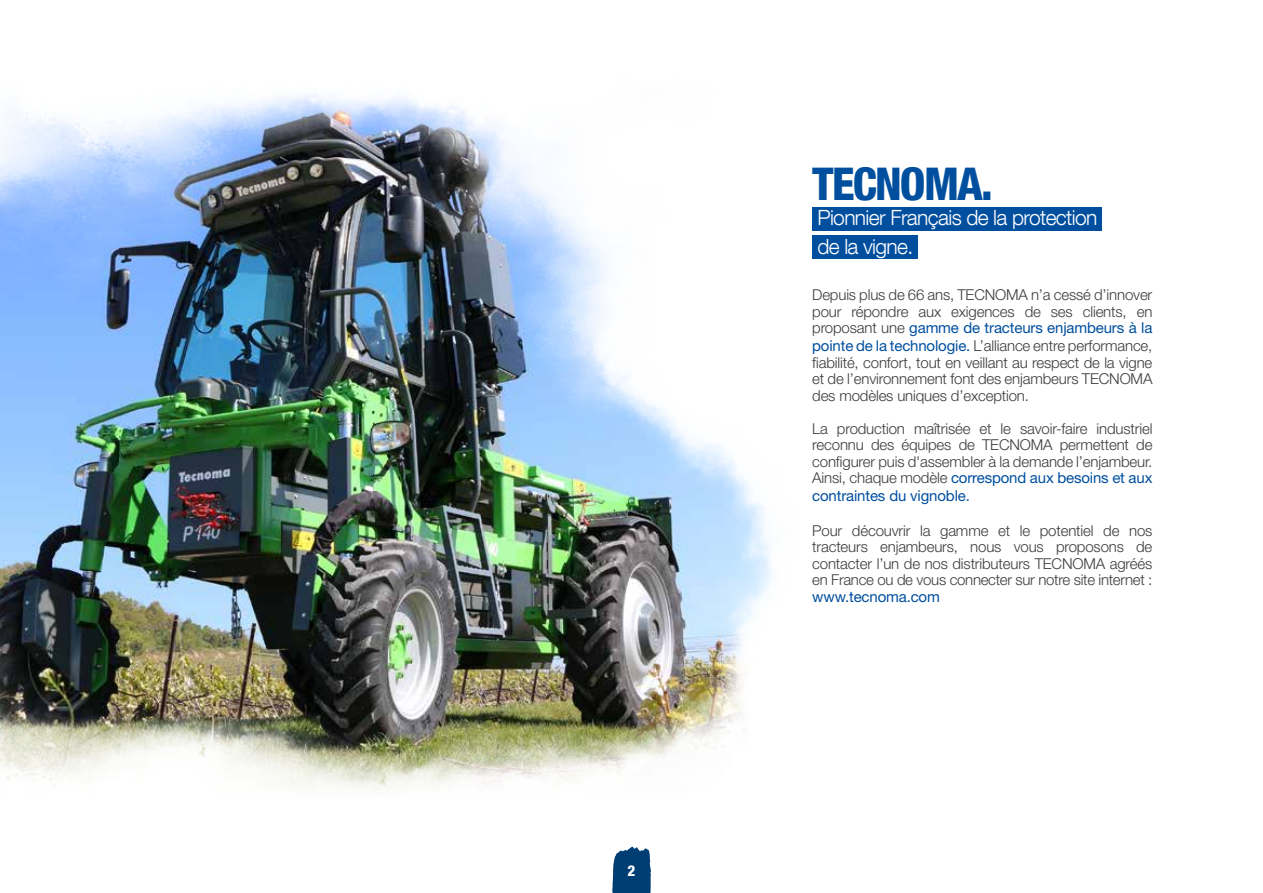
<style>
.page{position:relative;width:1263px;height:893px;background:#fff}
.page>*{position:absolute;margin:0;border:0;box-sizing:border-box;transform-origin:0 0}
.t1{font:800 condensed 45px "Helvetica Neue LT Com";letter-spacing:-.04em;color:#004f9f}
.t2{font:300 21px/28.5px "Helvetica Neue LT Com";letter-spacing:-.03em;color:#fff}
.t3{font:300 15px/16.5px "Helvetica Neue LT Std";letter-spacing:-.01em;color:#3c3c3b;text-align:justify}
.t4{font:15px "Helvetica Neue LT Std";letter-spacing:-.01em;color:#004f9f}
.t5{font:800 condensed 15px "Helvetica Neue LT Com";color:#fff}
.s1{font-weight:400;color:#004f9f}
</style>
<div class="page">
<div style="left:812px;top:207px;width:290px;height:24px;background:#004f9f"></div>
<div style="left:812px;top:236px;width:106px;height:23px;background:#004f9f"></div>
<img style="left:0;top:94px;width:772px;height:696px">
<svg style="left:612px;top:846px;width:39px;height:47px;background:#225784"></svg>
<p class="t5" style="left:628px;top:862px;width:9px">2</p>
<h1 class="t1" style="left:812px;top:156px;width:182px">TECNOMA.</h1>
<h2 class="t2" style="left:817px;top:203px;width:281px">Pionnier Français de la protection de la vigne.</h2>
<p class="t3" style="left:812px;top:286px;width:342px">Depuis plus de 66 ans, TECNOMA n’a cessé d’innover pour répondre aux exigences de ses clients, en proposant une <span class="s1">gamme de tracteurs enjambeurs à la</span></p>
<p class="t3" style="left:812px;top:337px;width:342px"><span class="s1">pointe de la technologie.</span> L’alliance entre performance, fiabilité, confort, tout en veillant au respect de la vigne et de l’environnement font des enjambeurs TECNOMA des modèles uniques d’exception.</p>
<p class="t3" style="left:812px;top:420px;width:342px">La production maîtrisée et le savoir-faire industriel reconnu des équipes de TECNOMA permettent de configurer puis d'assembler à la demande l’enjambeur.<br>Ainsi, chaque modèle <span class="s1">correspond aux besoins et aux</span></p>
<p class="t4" style="left:812px;top:487px;width:159px">contraintes du vignoble.</p>
<p class="t3" style="left:812px;top:522px;width:342px">Pour découvrir la gamme et le potentiel de nos tracteurs enjambeurs, nous vous proposons de contacter l’un de nos distributeurs TECNOMA agréés en France ou de vous connecter sur notre site internet :</p>
<p class="t4" style="left:812px;top:588px;width:129px">www.tecnoma.com</p>
</div>
